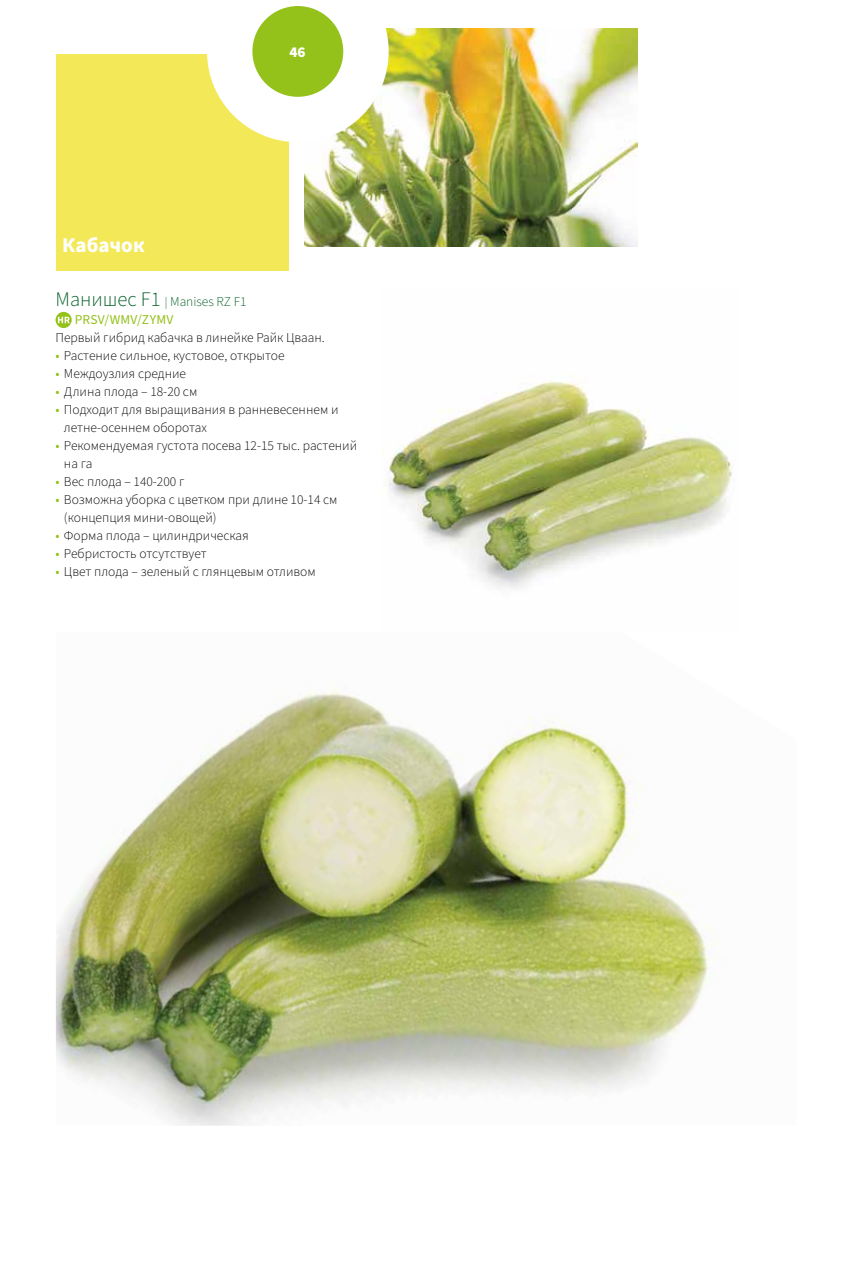
<style>
.page{position:relative;width:847px;height:1263px;background:#fff}
.page>*{position:absolute;margin:0;border:0;box-sizing:border-box;transform-origin:0 0}
.t1{font:700 21px "Source Sans Pro";letter-spacing:.005em;color:#fff}
.t2{font:900 15px "Source Sans Pro";color:#fff}
.t3{font:300 13.5px/18px "Source Sans Pro";color:#000}
.t4{font:13.5px/18px "Source Sans Pro";letter-spacing:.02em;color:#94c11a}
.s1{font-weight:300;font-size:20.7px;color:#005e24}
.s2{font-weight:300;font-size:12px;color:#005e24}
.s3{font-weight:300;color:#005e24}
.s4{font-weight:400;color:#94c11a}
</style>
<div class="page">
<svg style="left:55px;top:312px;width:17px;height:16px"></svg>
<svg style="left:58px;top:317px;width:12px;height:6px"></svg>
<img style="left:304px;top:29px;width:333px;height:217px">
<div style="left:56px;top:54px;width:232px;height:216px;background:#f3e958"></div>
<svg style="left:207px;top:6px;width:181px;height:136px"></svg>
<div style="left:252px;top:6px;width:91px;height:91px;background:#94c11a;border-radius:50%"></div>
<img style="left:56px;top:689px;width:655px;height:437px">
<img style="left:381px;top:375px;width:351px;height:213px">
<h1 class="t1" style="left:62px;top:231px;width:84px">Кабачок</h1>
<p class="t2" style="left:289px;top:42px;width:18px">46</p>
<p class="t4" style="left:75px;top:293px;width:173px;text-indent:-19px"><span class="s1">Манишеc F1</span> <span class="s2">|</span> <span class="s3">Manises RZ F1<br></span>PRSV/WMV/ZYMV</p>
<p class="t3" style="left:55px;top:329px;width:271px">Первый гибрид кабачка в линейке Райк Цваан.</p>
<p class="t3" style="left:55px;top:347px;width:231px"><span class="s4">•</span> Растение сильное, кустовое, открытое</p>
<p class="t3" style="left:55px;top:365px;width:132px"><span class="s4">•</span> Междоузлия средние</p>
<p class="t3" style="left:55px;top:383px;width:143px"><span class="s4">•</span> Длина плода – 18-20 см</p>
<p class="t3" style="left:64px;top:401px;width:276px;text-indent:-9px"><span class="s4">•</span> Подходит для выращивания в ранневесеннем и летне-осеннем оборотах</p>
<p class="t3" style="left:64px;top:437px;width:294px;text-indent:-9px"><span class="s4">•</span> Рекомендуемая густота посева 12-15 тыс. растений на га</p>
<p class="t3" style="left:55px;top:473px;width:130px"><span class="s4">•</span> Вес плода – 140-200 г</p>
<p class="t3" style="left:64px;top:491px;width:275px;text-indent:-9px"><span class="s4">•</span> Возможна уборка с цветком при длине 10-14 см (концепция мини-овощей)</p>
<p class="t3" style="left:55px;top:527px;width:195px"><span class="s4">•</span> Форма плода – цилиндрическая</p>
<p class="t3" style="left:55px;top:545px;width:153px"><span class="s4">•</span> Ребристость отсутствует</p>
<p class="t3" style="left:55px;top:563px;width:262px"><span class="s4">•</span> Цвет плода – зеленый с глянцевым отливом</p>
</div>
